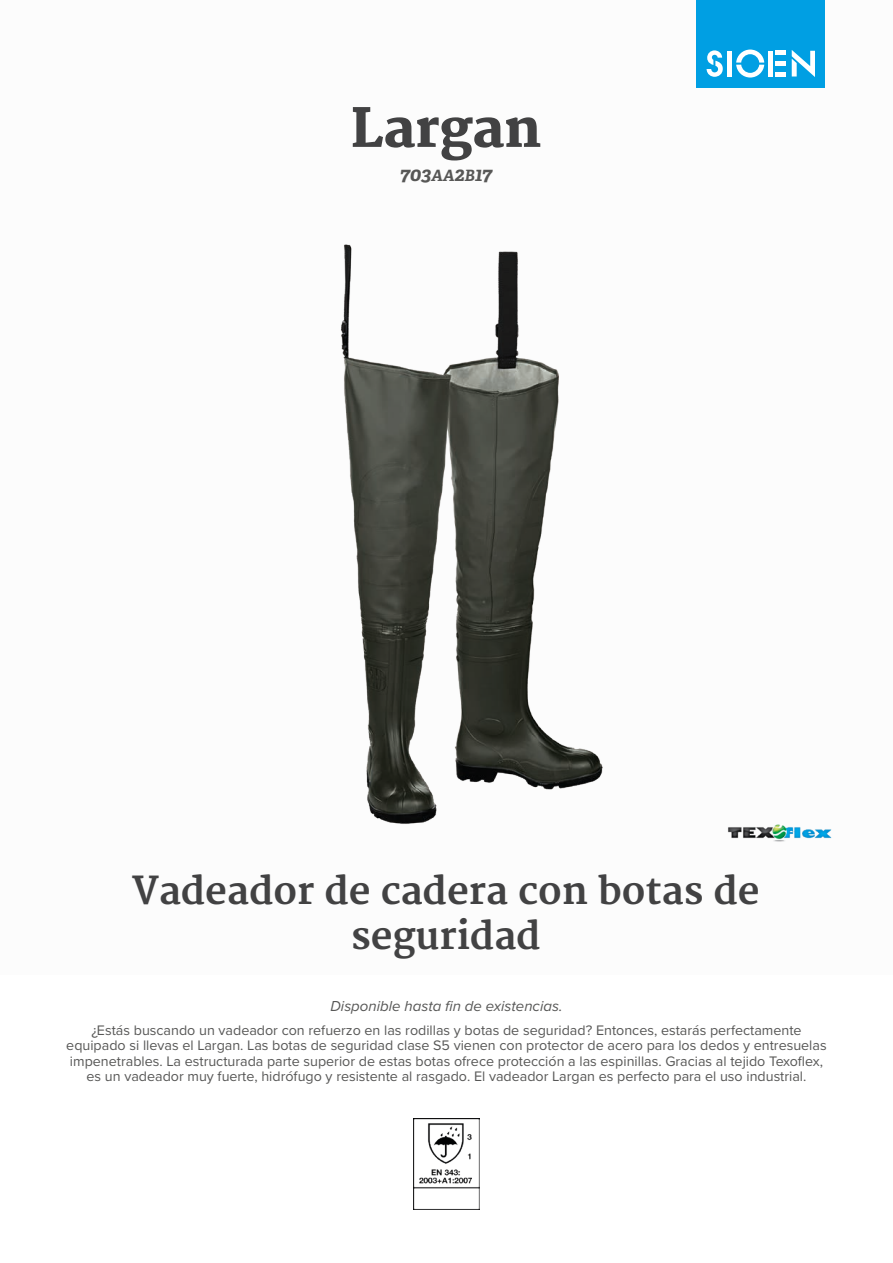
<style>
.page{position:relative;width:893px;height:1263px;background:#fff}
.page>*{position:absolute;margin:0;border:0;box-sizing:border-box;transform-origin:0 0}
.t1{font:800 52.5px "Merriweather";color:#424243}
.t2{font:700 37.5px/45px "Merriweather";color:#424243;text-align:center}
.t3{font:italic 700 19.5px "Adelle PE";color:#575756}
.t4{font:italic 15px "Proxima Nova";color:#575756}
.t5{font:14.25px/15.5px "Proxima Nova";color:#575756;text-align:center}
.s1{font-size:15.6px}
</style>
<div class="page">
<div style="left:697px;top:0;width:128px;height:88px;background:#009fe3"></div>
<svg style="left:707px;top:50px;width:16px;height:27px"></svg>
<svg style="left:736px;top:50px;width:28px;height:28px"></svg>
<div style="left:727px;top:51px;width:5px;height:26px;background:#fff"></div>
<div style="left:768px;top:51px;width:5px;height:26px;background:#fff"></div>
<div style="left:775px;top:72px;width:11px;height:5px;background:#fff"></div>
<div style="left:775px;top:61px;width:11px;height:5px;background:#fff"></div>
<hr style="left:775px;top:51px;width:11px;height:4px;background:#fff">
<svg style="left:792px;top:50px;width:23px;height:27px"></svg>
<img style="left:727px;top:824px;width:105px;height:18px">
<img style="left:413px;top:1118px;width:67px;height:92px">
<img style="left:341px;top:244px;width:262px;height:580px">
<h1 class="t1" style="left:350px;top:98px;width:193px">Largan</h1>
<h3 class="t3" style="left:400px;top:160px;width:94px">703<span class="s1">AA</span>2<span class="s1">B</span>17</h3>
<h2 class="t2" style="left:132px;top:869px;width:629px">Vadeador de cadera con botas de seguridad</h2>
<p class="t4" style="left:330px;top:995px;width:234px">Disponible hasta fin de existencias.</p>
<p class="t5" style="left:66px;top:1022px;width:762px">¿Estás buscando un vadeador con refuerzo en las rodillas y botas de seguridad? Entonces, estarás perfectamente equipado si llevas el Largan. Las botas de seguridad clase S5 vienen con protector de acero para los dedos y entresuelas impenetrables. La estructurada parte superior de estas botas ofrece protección a las espinillas. Gracias al tejido Texoflex, es un vadeador muy fuerte, hidrófugo y resistente al rasgado. El vadeador Largan es perfecto para el uso industrial.</p>
</div>
